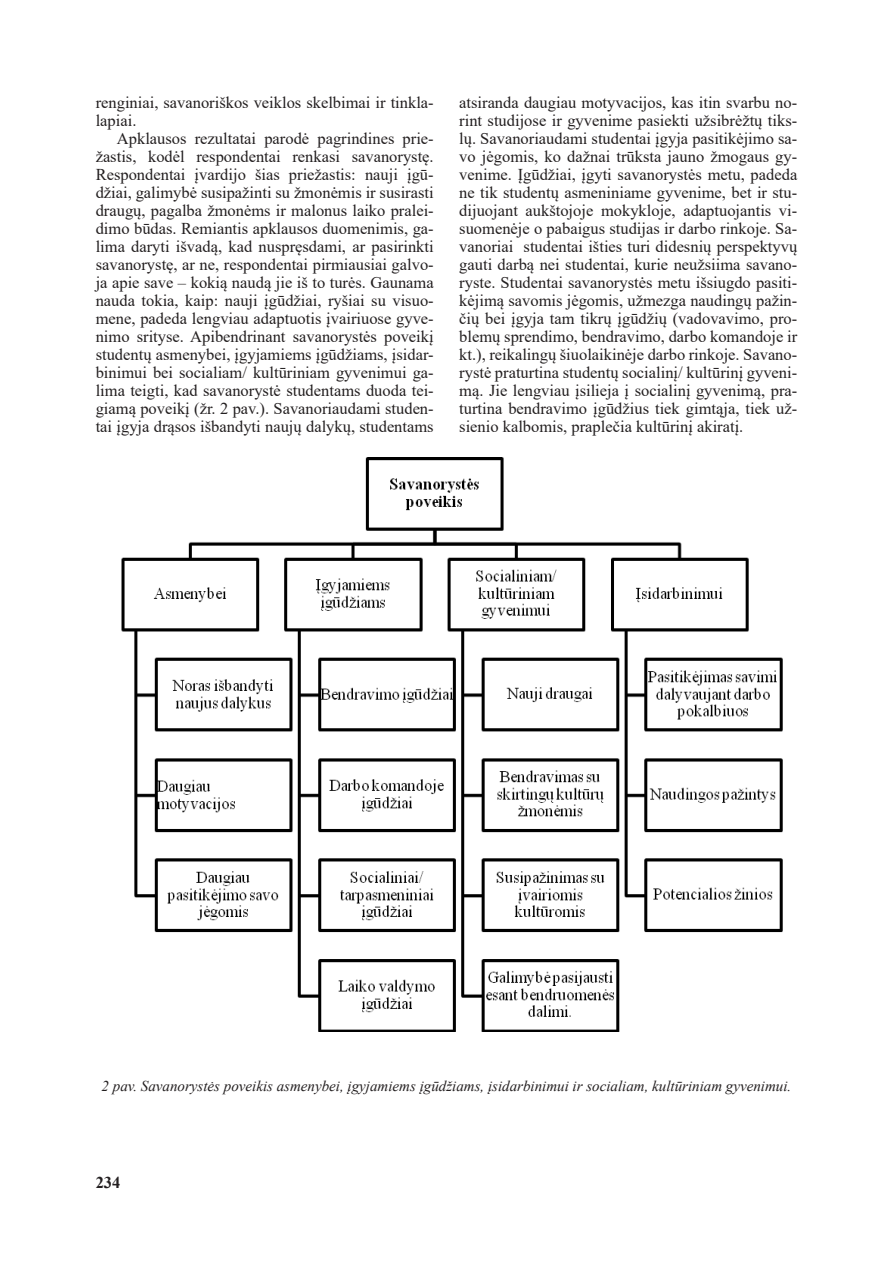
<style>
.page{position:relative;width:893px;height:1263px;background:#fff}
.page>*{position:absolute;margin:0;border:0;box-sizing:border-box;transform-origin:0 0}
.Tekstas{font:16.5px/18px "Times New Roman";color:#231f20;text-align:justify}
.t1{font:700 16.5px "Times New Roman";color:#231f20}
.Po_iliustracija{font:italic 15px "Times New Roman";color:#231f20}
.t2{font:15px "Times New Roman";color:#231f20}
</style>
<div class="page">
<img style="left:121px;top:458px;width:662px;height:573px">
<p class="Tekstas" style="left:96px;top:93px;width:340px">renginiai, savanoriškos veiklos skelbimai ir tinkla&shy;lapiai.</p>
<p class="Tekstas" style="left:96px;top:129px;width:340px;text-indent:21px">Apklausos rezultatai parodė pagrindines prie&shy;žastis, kodėl respondentai renkasi savanorystę.<br>Respondentai įvardijo šias priežastis: nauji įgū&shy;džiai, galimybė susipažinti su žmonėmis ir susirasti draugų, pagalba žmonėms ir malonus laiko pralei&shy;dimo būdas. Remiantis apklausos duomenimis, ga&shy;lima daryti išvadą, kad nuspręsdami, ar pasirinkti savanorystę, ar ne, respondentai pirmiausiai galvo&shy;ja apie save – kokią naudą jie iš to turės. Gaunama nauda tokia, kaip: nauji įgūdžiai, ryšiai su visuo&shy;mene, padeda lengviau adaptuotis įvairiuose gyve&shy;nimo srityse. Apibendrinant savanorystės poveikį studentų asmenybei, įgyjamiems įgūdžiams, įsidar&shy;binimui bei socialiam/ kultūriniam gyvenimui ga&shy;lima teigti, kad savanorystė studentams duoda tei&shy;giamą poveikį (žr. 2 pav.). Savanoriaudami studen&shy;tai įgyja drąsos išbandyti naujų dalykų, studentams</p>
<p class="Tekstas" style="left:459px;top:93px;width:340px">atsiranda daugiau motyvacijos, kas itin svarbu no&shy;rint studijose ir gyvenime pasiekti užsibrėžtų tiks&shy;lų. Savanoriaudami studentai įgyja pasitikėjimo sa&shy;vo jėgomis, ko dažnai trūksta jauno žmogaus gy&shy;venime. Įgūdžiai, įgyti savanorystės metu, padeda ne tik studentų asmeniniame gyvenime, bet ir stu&shy;dijuojant aukštojoje mokykloje, adaptuojantis vi&shy;suomenėje o pabaigus studijas ir darbo rinkoje. Sa&shy;vanoriai studentai išties turi didesnių perspektyvų gauti darbą nei studentai, kurie neužsiima savano&shy;ryste. Studentai savanorystės metu išsiugdo pasiti&shy;kėjimą savomis jėgomis, užmezga naudingų pažin&shy;čių bei įgyja tam tikrų įgūdžių (vadovavimo, pro&shy;blemų sprendimo, bendravimo, darbo komandoje ir kt.), reikalingų šiuolaikinėje darbo rinkoje. Savano&shy;rystė praturtina studentų socialinį/ kultūrinį gyveni&shy;mą. Jie lengviau įsilieja į socialinį gyvenimą, pra&shy;turtina bendravimo įgūdžius tiek gimtąja, tiek už&shy;sienio kalbomis, praplečia kultūrinį akiratį.</p>
<p class="Po_iliustracija" style="left:102px;top:1075px;width:691px">2 pav. Savanorystės poveikis asmenybei, įgyjamiems įgūdžiams, įsidarbinimui ir socialiam, kultūriniam gyvenimui.</p>
<p class="t2" style="left:82px;top:1081px;width:331px">Apklausos rezultatai parodė, kas respondentams yra</p>
<p class="t2" style="left:455px;top:1081px;width:331px">Apibendrinus tyrimo rezultatus, galima daryti</p>
<p class="t1" style="left:96px;top:1171px;width:26px">234</p>
</div>
